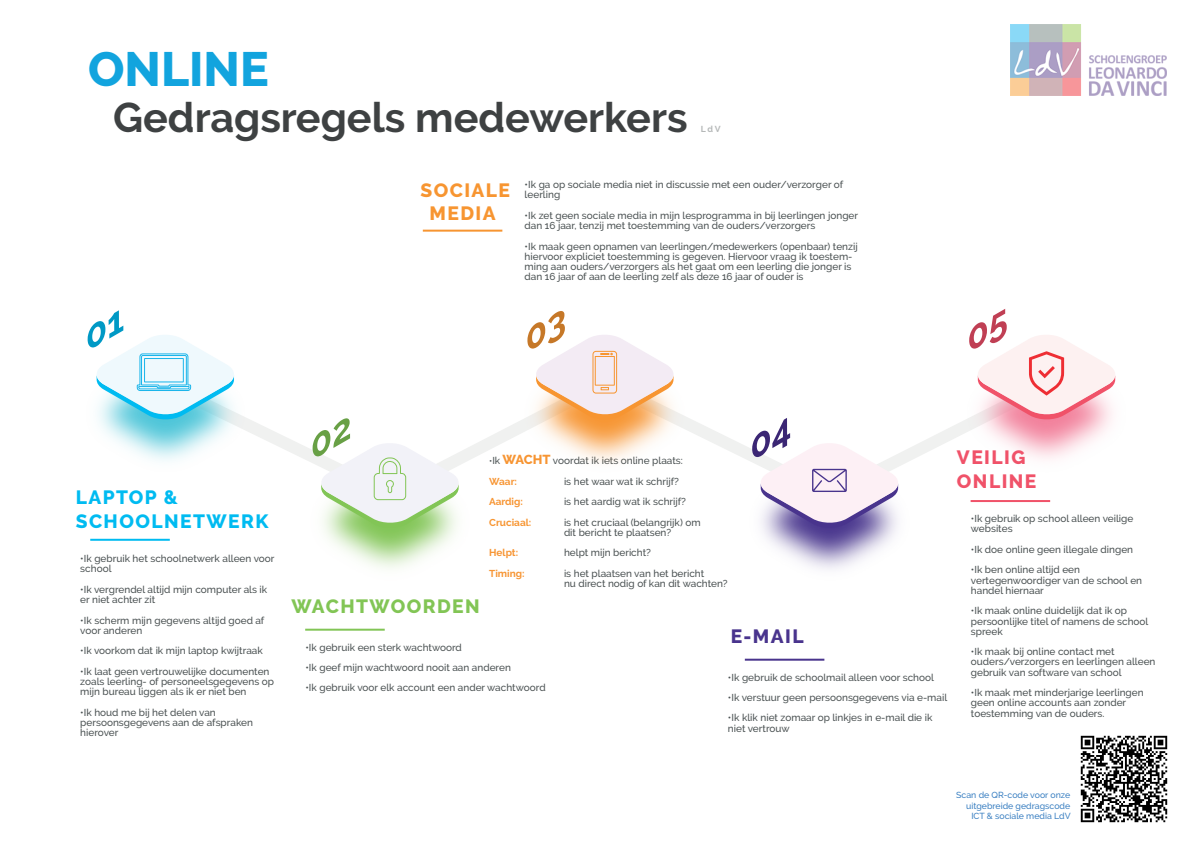
<style>
.page{position:relative;width:1191px;height:842px;background:#fff}
.page>*{position:absolute;margin:0;border:0;box-sizing:border-box;transform-origin:0 0}
.t1{font:800 48px "Raleway";color:#12a4de}
.t2{font:700 41.4px "Raleway";color:#3e4142}
.t3{font:800 19.2px/23px "Raleway";letter-spacing:.075em;color:#00bbf1}
.t4{font:800 19.2px "Raleway";letter-spacing:.075em;color:#82c555}
.t5{font:800 19.2px/23px "Raleway";letter-spacing:.075em;color:#f05269}
.t6{font:800 19.2px/23px "Raleway";letter-spacing:.075em;color:#f79531;text-align:center}
.t7{font:800 19.2px "Raleway";color:#49348d}
.t8{font:500 10px/10.2px "Raleway";color:#4b5253}
.t9{font:700 10px "Raleway";color:#f79533}
.t10{font:700 10px "Raleway";color:#f79531}
.t11{font:500 8.7px/10.5px "Raleway";color:#3b80c2;text-align:right}
.t12{font:700 8.7px "Raleway";color:#b5b8b8}
.s1{font-size:9px}
.s2{font-weight:800;font-size:13px;color:#f79533}
.s3{font-weight:700;color:#f79533}
</style>
<div class="page">
<svg style="left:256px;top:421px;width:795px;height:81px"></svg>
<img style="left:299px;top:454px;width:182px;height:115px">
<hr style="left:305px;top:629px;width:80px;height:2px;background:#82c556">
<img style="left:738px;top:454px;width:182px;height:116px">
<hr style="left:745px;top:659px;width:79px;height:2px;background:#49348d">
<img style="left:514px;top:412px;width:181px;height:69px">
<hr style="left:423px;top:230px;width:79px;height:2px;background:#f79531">
<img style="left:955px;top:418px;width:156px;height:63px">
<hr style="left:970px;top:500px;width:80px;height:2px;background:#f05269">
<img style="left:99px;top:413px;width:157px;height:48px">
<hr style="left:90px;top:539px;width:80px;height:2px;background:#00bbf1">
<svg style="left:88px;top:310px;width:148px;height:111px"></svg>
<svg style="left:312px;top:418px;width:149px;height:111px"></svg>
<svg style="left:969px;top:309px;width:147px;height:112px"></svg>
<svg style="left:752px;top:418px;width:148px;height:111px"></svg>
<svg style="left:527px;top:311px;width:149px;height:110px"></svg>
<img style="left:1010px;top:25px;width:156px;height:70px">
<img style="left:1080px;top:735px;width:88px;height:88px">
<h1 class="t1" style="left:88px;top:42px;width:182px">ONLINE</h1>
<h2 class="t2" style="left:113px;top:94px;width:576px">Gedragsregels medewerkers</h2>
<p class="t12" style="left:700px;top:124px;width:21px">LdV</p>
<h3 class="t6" style="left:420px;top:179px;width:91px">SOCIALE<br>MEDIA</h3>
<p class="t8" style="left:524px;top:179px;width:320px">•Ik ga op sociale media niet in discussie met een ouder/verzorger of leerling</p>
<p class="t8" style="left:524px;top:210px;width:335px">•Ik zet geen sociale media in mijn lesprogramma in bij leerlingen jonger dan 16 jaar, tenzij met toestemming van de ouders/verzorgers</p>
<p class="t8" style="left:524px;top:241px;width:335px">•Ik maak geen opnamen van leerlingen/medewerkers (openbaar) tenzij hiervoor expliciet toestemming is gegeven. Hiervoor vraag ik toestem&shy;ming aan ouders/verzorgers als het gaat om een leerling die jonger is dan 16 jaar of aan de leerling zelf als deze 16 jaar of ouder is</p>
<h3 class="t3" style="left:76px;top:486px;width:194px">LAPTOP &amp;<br>SCHOOLNETWERK</h3>
<p class="t8" style="left:80px;top:553px;width:196px">•Ik gebruik het schoolnetwerk alleen voor school</p>
<p class="t8" style="left:80px;top:584px;width:188px">•Ik vergrendel altijd mijn computer als ik er niet achter zit</p>
<p class="t8" style="left:80px;top:615px;width:186px">•Ik scherm mijn gegevens altijd goed af voor anderen</p>
<p class="t8" style="left:80px;top:646px;width:184px">•Ik voorkom dat ik mijn laptop kwijtraak</p>
<p class="t8" style="left:80px;top:666px;width:195px">•Ik laat geen vertrouwelijke documenten zoals leerling- of personeelsgegevens op mijn bureau liggen als ik er niet ben</p>
<p class="t8" style="left:80px;top:707px;width:174px">•Ik houd me bij het delen van persoonsgegevens aan de afspraken hierover</p>
<p class="t8" style="left:489px;top:450px;width:195px;line-height:20.5px"><span class="s1">•</span>Ik <span class="s2">WACHT</span> voordat ik iets online plaats:<br><span class="s3">Waar:</span></p>
<p class="t8" style="left:564px;top:476px;width:116px">is het waar wat ik schrijf?</p>
<h3 class="t4" style="left:291px;top:595px;width:190px">WACHTWOORDEN</h3>
<p class="t9" style="left:489px;top:496px;width:35px">Aardig:</p>
<p class="t8" style="left:564px;top:497px;width:124px">is het aardig wat ik schrijf?</p>
<p class="t10" style="left:489px;top:516px;width:44px">Cruciaal:</p>
<p class="t8" style="left:564px;top:517px;width:138px">is het cruciaal (belangrijk) om dit bericht te plaatsen?</p>
<p class="t9" style="left:489px;top:547px;width:31px">Helpt:</p>
<p class="t8" style="left:564px;top:548px;width:88px">helpt mijn bericht?</p>
<p class="t9" style="left:489px;top:568px;width:37px">Timing:</p>
<p class="t8" style="left:564px;top:568px;width:165px">is het plaatsen van het bericht<br>nu direct nodig of kan dit wachten?</p>
<p class="t8" style="left:305px;top:642px;width:158px">•Ik gebruik een sterk wachtwoord</p>
<p class="t8" style="left:305px;top:662px;width:207px">•Ik geef mijn wachtwoord nooit aan anderen</p>
<p class="t8" style="left:305px;top:683px;width:242px">•Ik gebruik voor elk account een ander wachtwoord</p>
<h3 class="t7" style="left:731px;top:625px;width:74px">E-MAIL</h3>
<p class="t8" style="left:728px;top:672px;width:208px">•Ik gebruik de schoolmail alleen voor school</p>
<p class="t8" style="left:728px;top:692px;width:221px">•Ik verstuur geen persoonsgegevens via e-mail</p>
<p class="t8" style="left:728px;top:713px;width:206px">•Ik klik niet zomaar op linkjes in e-mail die ik niet vertrouw</p>
<h3 class="t5" style="left:957px;top:446px;width:81px">VEILIG<br>ONLINE</h3>
<p class="t8" style="left:971px;top:513px;width:164px">•Ik gebruik op school alleen veilige websites</p>
<p class="t8" style="left:971px;top:544px;width:164px">•Ik doe online geen illegale dingen</p>
<p class="t8" style="left:971px;top:565px;width:173px">•Ik ben online altijd een vertegenwoordiger van de school en handel hiernaar</p>
<p class="t8" style="left:971px;top:606px;width:179px">•Ik maak online duidelijk dat ik op persoonlijke titel of namens de school spreek</p>
<p class="t8" style="left:971px;top:647px;width:186px">•Ik maak bij online contact met ouders/verzorgers en leerlingen alleen gebruik van software van school</p>
<p class="t8" style="left:971px;top:687px;width:174px">•Ik maak met minderjarige leerlingen geen online accounts aan zonder toestemming van de ouders.</p>
<p class="t11" style="left:956px;top:790px;width:116px">Scan de QR-code voor onze uitgebreide gedragscode<br>ICT &amp; sociale media LdV</p>
</div>
